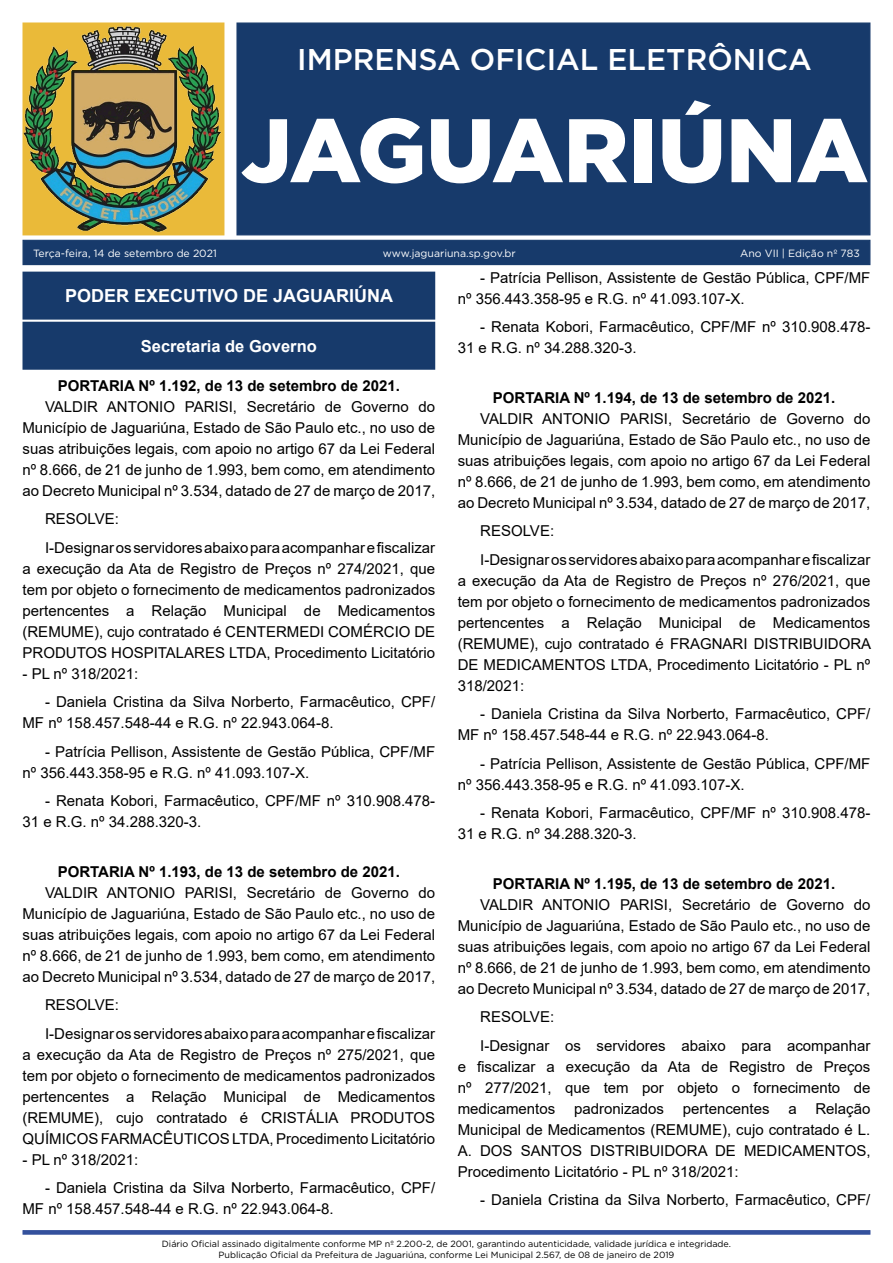
<style>
.page{position:relative;width:893px;height:1263px;background:#fff}
.page>*{position:absolute;margin:0;border:0;box-sizing:border-box;transform-origin:0 0}
.t1{font:900 90px "Gotham";color:#fff}
.t2{font:500 30px "Gotham";color:#fff}
.t3{font:700 18px "Arial";color:#fff}
.t4{font:700 16.5px "Arial";color:#fff}
._2_-_Corpo{font:15px/21px "Arial";color:#000;text-align:justify}
._1_-_Cabeçalho{font:700 15px "Arial";color:#000}
.t5{font:10.5px "Gotham";color:#fff}
.t6{font:9px/10.8px "Gotham";color:#000;text-align:center}
</style>
<div class="page">
<div style="left:22px;top:240px;width:848px;height:25px;background:#173a6b"></div>
<svg style="left:22px;top:1230px;width:848px;height:5px;background:#415ca2"></svg>
<div style="left:236px;top:22px;width:634px;height:213px;background:#173a6b;border:1px solid #173a6b"></div>
<div style="left:23px;top:23px;width:201px;height:212px;background:#eaba39"></div>
<img style="left:24px;top:26px;width:196px;height:206px">
<div style="left:22px;top:22px;width:202px;height:213px;border:1px solid #eaba39"></div>
<div style="left:23px;top:272px;width:412px;height:47px;background:#173a6b"></div>
<div style="left:22px;top:272px;width:413px;height:48px;border:1px solid #173a6b"></div>
<div style="left:23px;top:322px;width:412px;height:47px;background:#173a6b"></div>
<div style="left:22px;top:322px;width:413px;height:48px;border:1px solid #173a6b"></div>
<h2 class="t2" style="left:297px;top:40px;width:516px">IMPRENSA OFICIAL ELETRÔNICA</h2>
<h1 class="t1" style="left:241px;top:88px;width:629px">JAGUARIÚNA</h1>
<p class="t5" style="left:33px;top:246px;width:185px">Terça-feira, 14 de setembro de 2021</p>
<p class="t5" style="left:383px;top:246px;width:134px">www.jaguariuna.sp.gov.br</p>
<p class="t5" style="left:740px;top:246px;width:121px">Ano VII | Edição nº 783</p>
<p class="t3" style="left:65px;top:283px;width:330px">PODER EXECUTIVO DE JAGUARIÚNA</p>
<p class="t4" style="left:141px;top:334px;width:178px">Secretaria de Governo</p>
<p class="_1_-_Cabeçalho" style="left:58px;top:375px;width:344px">PORTARIA Nº 1.192, de 13 de setembro de 2021.</p>
<p class="_2_-_Corpo" style="left:22px;top:396px;width:414px;text-indent:22px">VALDIR ANTONIO PARISI, Secretário de Governo do Município de Jaguariúna, Estado de São Paulo etc., no uso de suas atribuições legais, com apoio no artigo 67 da Lei Federal nº 8.666, de 21 de junho de 1.993, bem como, em atendimento ao Decreto Municipal nº 3.534, datado de 27 de março de 2017,</p>
<p class="_2_-_Corpo" style="left:45px;top:508px;width:75px">RESOLVE:</p>
<p class="_2_-_Corpo" style="left:22px;top:537px;width:414px;text-indent:22px">I-Designar os servidores abaixo para acompanhar e fiscalizar a execução da Ata de Registro de Preços nº 274/2021, que tem por objeto o fornecimento de medicamentos padronizados pertencentes a Relação Municipal de Medicamentos (REMUME), cujo contratado é CENTERMEDI COMÉRCIO DE PRODUTOS HOSPITALARES LTDA, Procedimento Licitatório</p>
<p class="_2_-_Corpo" style="left:22px;top:663px;width:117px">- PL nº 318/2021:</p>
<p class="_2_-_Corpo" style="left:22px;top:691px;width:414px;text-indent:22px">- Daniela Cristina da Silva Norberto, Farmacêutico, CPF/<br>MF nº 158.457.548-44 e R.G. nº 22.943.064-8.</p>
<p class="_2_-_Corpo" style="left:22px;top:741px;width:414px;text-indent:22px">- Patrícia Pellison, Assistente de Gestão Pública, CPF/MF nº 356.443.358-95 e R.G. nº 41.093.107-X.</p>
<p class="_2_-_Corpo" style="left:22px;top:790px;width:414px;text-indent:22px">- Renata Kobori, Farmacêutico, CPF/MF nº 310.908.478-<br>31 e R.G. nº 34.288.320-3.</p>
<p class="_1_-_Cabeçalho" style="left:58px;top:861px;width:344px">PORTARIA Nº 1.193, de 13 de setembro de 2021.</p>
<p class="_2_-_Corpo" style="left:22px;top:882px;width:414px;text-indent:22px">VALDIR ANTONIO PARISI, Secretário de Governo do Município de Jaguariúna, Estado de São Paulo etc., no uso de suas atribuições legais, com apoio no artigo 67 da Lei Federal nº 8.666, de 21 de junho de 1.993, bem como, em atendimento ao Decreto Municipal nº 3.534, datado de 27 de março de 2017,</p>
<p class="_2_-_Corpo" style="left:45px;top:994px;width:75px">RESOLVE:</p>
<p class="_2_-_Corpo" style="left:22px;top:1023px;width:414px;text-indent:22px">I-Designar os servidores abaixo para acompanhar e fiscalizar a execução da Ata de Registro de Preços nº 275/2021, que tem por objeto o fornecimento de medicamentos padronizados pertencentes a Relação Municipal de Medicamentos (REMUME), cujo contratado é CRISTÁLIA PRODUTOS QUÍMICOS FARMACÊUTICOS LTDA, Procedimento Licitatório</p>
<p class="_2_-_Corpo" style="left:22px;top:1149px;width:117px">- PL nº 318/2021:</p>
<p class="_2_-_Corpo" style="left:22px;top:1177px;width:414px;text-indent:22px">- Daniela Cristina da Silva Norberto, Farmacêutico, CPF/<br>MF nº 158.457.548-44 e R.G. nº 22.943.064-8.</p>
<p class="_2_-_Corpo" style="left:458px;top:267px;width:414px;text-indent:22px">- Patrícia Pellison, Assistente de Gestão Pública, CPF/MF nº 356.443.358-95 e R.G. nº 41.093.107-X.</p>
<p class="_2_-_Corpo" style="left:458px;top:316px;width:414px;text-indent:22px">- Renata Kobori, Farmacêutico, CPF/MF nº 310.908.478-<br>31 e R.G. nº 34.288.320-3.</p>
<p class="_1_-_Cabeçalho" style="left:493px;top:387px;width:344px">PORTARIA Nº 1.194, de 13 de setembro de 2021.</p>
<p class="_2_-_Corpo" style="left:458px;top:408px;width:414px;text-indent:22px">VALDIR ANTONIO PARISI, Secretário de Governo do Município de Jaguariúna, Estado de São Paulo etc., no uso de suas atribuições legais, com apoio no artigo 67 da Lei Federal nº 8.666, de 21 de junho de 1.993, bem como, em atendimento ao Decreto Municipal nº 3.534, datado de 27 de março de 2017,</p>
<p class="_2_-_Corpo" style="left:480px;top:520px;width:75px">RESOLVE:</p>
<p class="_2_-_Corpo" style="left:458px;top:549px;width:415px;text-indent:22px">I-Designar os servidores abaixo para acompanhar e fiscalizar a execução da Ata de Registro de Preços nº 276/2021, que tem por objeto o fornecimento de medicamentos padronizados pertencentes a Relação Municipal de Medicamentos (REMUME), cujo contratado é FRAGNARI DISTRIBUIDORA DE MEDICAMENTOS LTDA, Procedimento Licitatório - PL nº 318/2021:</p>
<p class="_2_-_Corpo" style="left:458px;top:703px;width:414px;text-indent:22px">- Daniela Cristina da Silva Norberto, Farmacêutico, CPF/<br>MF nº 158.457.548-44 e R.G. nº 22.943.064-8.</p>
<p class="_2_-_Corpo" style="left:458px;top:753px;width:414px;text-indent:22px">- Patrícia Pellison, Assistente de Gestão Pública, CPF/MF nº 356.443.358-95 e R.G. nº 41.093.107-X.</p>
<p class="_2_-_Corpo" style="left:458px;top:802px;width:414px;text-indent:22px">- Renata Kobori, Farmacêutico, CPF/MF nº 310.908.478-<br>31 e R.G. nº 34.288.320-3.</p>
<p class="_1_-_Cabeçalho" style="left:493px;top:873px;width:344px">PORTARIA Nº 1.195, de 13 de setembro de 2021.</p>
<p class="_2_-_Corpo" style="left:458px;top:894px;width:414px;text-indent:22px">VALDIR ANTONIO PARISI, Secretário de Governo do Município de Jaguariúna, Estado de São Paulo etc., no uso de suas atribuições legais, com apoio no artigo 67 da Lei Federal nº 8.666, de 21 de junho de 1.993, bem como, em atendimento ao Decreto Municipal nº 3.534, datado de 27 de março de 2017,</p>
<p class="_2_-_Corpo" style="left:480px;top:1006px;width:75px">RESOLVE:</p>
<p class="_2_-_Corpo" style="left:458px;top:1035px;width:414px;text-indent:22px">I-Designar os servidores abaixo para acompanhar e fiscalizar a execução da Ata de Registro de Preços nº 277/2021, que tem por objeto o fornecimento de medicamentos</p>
<p class="_2_-_Corpo" style="left:458px;top:1098px;width:414px;text-indent:331px">a Relação Municipal de Medicamentos (REMUME), cujo contratado é L.<br>A. DOS SANTOS DISTRIBUIDORA DE MEDICAMENTOS, Procedimento Licitatório - PL nº 318/2021:</p>
<p class="_2_-_Corpo" style="left:480px;top:1189px;width:392px">- Daniela Cristina da Silva Norberto, Farmacêutico, CPF/</p>
<p class="_2_-_Corpo" style="left:574px;top:1098px;width:197px">padronizados pertencentes</p>
<p class="t6" style="left:162px;top:1238px;width:571px">Diário Oficial assinado digitalmente conforme MP nº 2.200-2, de 2001, garantindo autenticidade, validade jurídica e integridade.<br>Publicação Oficial da Prefeitura de Jaguariúna, conforme Lei Municipal 2.567, de 08 de janeiro de 2019</p>
</div>
